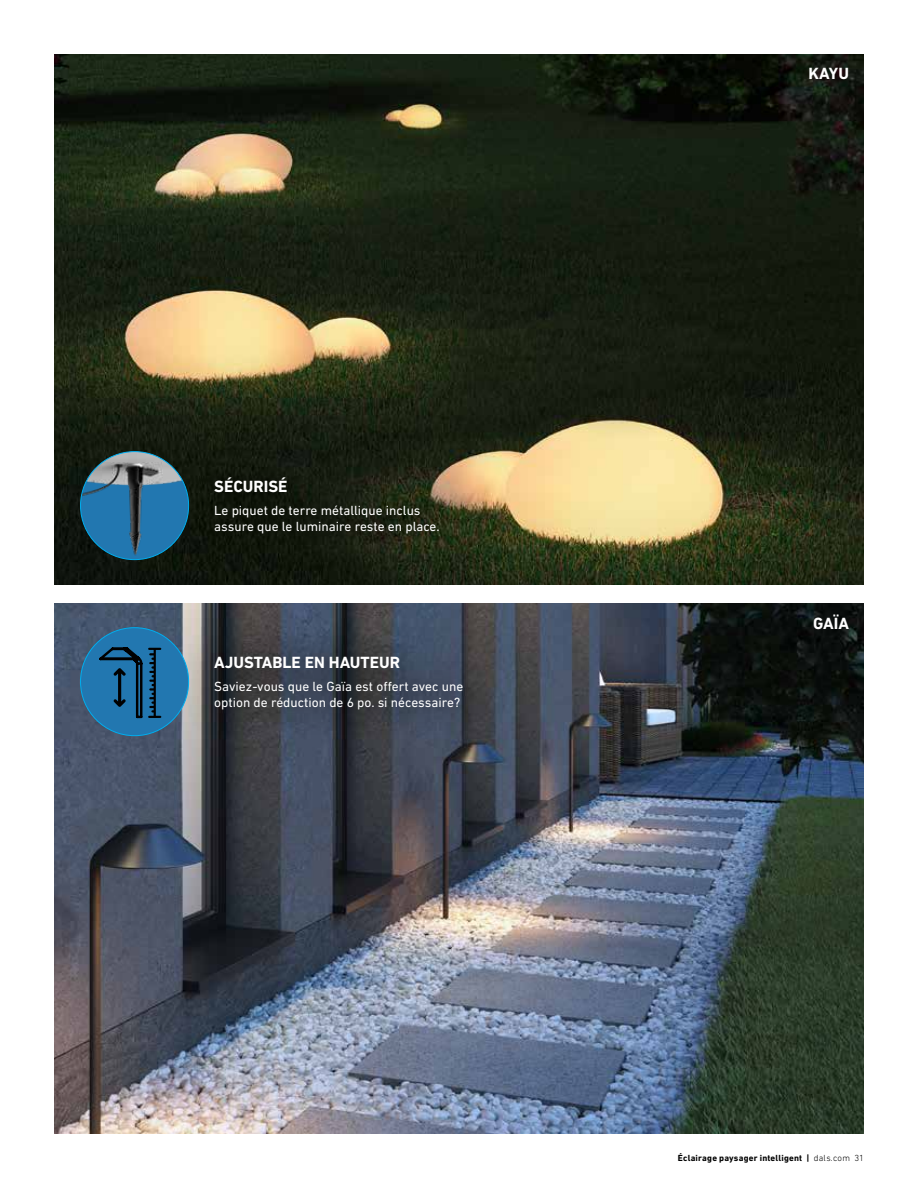
<style>
.page{position:relative;width:918px;height:1188px;background:#fff}
.page>*{position:absolute;margin:0;border:0;box-sizing:border-box;transform-origin:0 0}
.t1{font:700 16.5px "DIN Next LT Pro";color:#fff}
.t2{font:13.5px/16.2px "DIN Next LT Pro";color:#fff}
.t3{font:700 9px "DIN Next LT Pro";letter-spacing:.025em;color:#000}
.s1{font-weight:300}
</style>
<div class="page">
<img style="left:54px;top:603px;width:810px;height:531px">
<img style="left:54px;top:54px;width:810px;height:531px">
<svg style="left:200px;top:464px;width:251px;height:82px;background:#1b1f12"></svg>
<img style="left:81px;top:452px;width:106px;height:108px">
<svg style="left:187px;top:627px;width:302px;height:110px;background:#40454e"></svg>
<div style="left:81px;top:628px;width:108px;height:108px;background:#2277b0;border-radius:50%"></div>
<svg style="left:99px;top:647px;width:63px;height:71px"></svg>
<p class="t1" style="left:214px;top:477px;width:75px">SÉCURISÉ</p>
<p class="t2" style="left:214px;top:502px;width:227px">Le piquet de terre métallique inclus assure que le luminaire reste en place.</p>
<p class="t1" style="left:214px;top:653px;width:187px">AJUSTABLE EN HAUTEUR</p>
<p class="t2" style="left:214px;top:678px;width:251px">Saviez-vous que le Gaïa est offert avec une option de réduction de 6 po. si nécessaire?</p>
<p class="t1" style="left:809px;top:64px;width:42px">KAYU</p>
<p class="t1" style="left:813px;top:614px;width:37px">GAÏA</p>
<p class="t3" style="left:678px;top:1153px;width:188px">Éclairage paysager intelligent | <span class="s1">dals.com 31</span></p>
</div>
